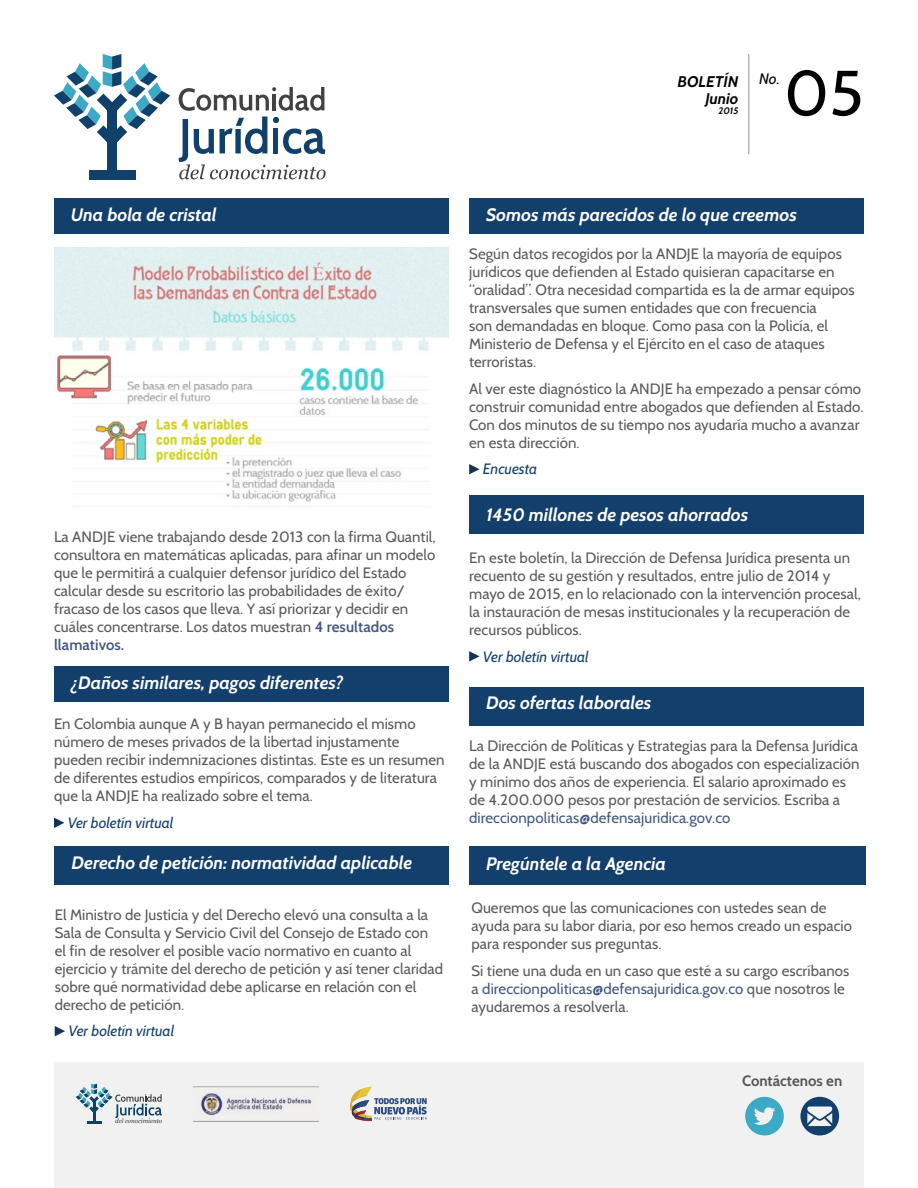
<style>
.page{position:relative;width:918px;height:1188px;background:#fff}
.page>*{position:absolute;margin:0;border:0;box-sizing:border-box;transform-origin:0 0}
.t1{font:63.45px "Cabin";color:#000}
.t2{font:italic 700 18px "Cabin";color:#fff}
.t3{font:italic 700 15.45px/16.6px "Cabin";color:#000;text-align:right}
.t4{font:italic 15.15px "Cabin";color:#000}
.t5{font:15px/18px "Cabin";letter-spacing:.005em;color:#58595b}
.t6{font:italic 15px "Cabin";color:#133f6d}
.t7{font:15px "Cabin";letter-spacing:.005em;color:#425780}
.t8{font:700 15px "Cabin";color:#58595b}
.t9{font:italic 700 9.45px "Cabin";color:#000}
.t10{font:italic 6.15px "Georgia";color:#393d40}
.s1{font-weight:600;color:#425780}
.s2{color:#425780}
</style>
<div class="page">
<div style="left:54px;top:1062px;width:810px;height:126px;background:#f1f1f2"></div>
<div style="left:54px;top:666px;width:394px;height:36px;background:#133f6d"></div>
<div style="left:55px;top:846px;width:394px;height:39px;background:#133f6d"></div>
<div style="left:469px;top:495px;width:395px;height:39px;background:#133f6d"></div>
<div style="left:469px;top:687px;width:395px;height:39px;background:#133f6d"></div>
<div style="left:469px;top:846px;width:397px;height:39px;background:#133f6d"></div>
<div style="left:54px;top:198px;width:394px;height:36px;background:#133f6d"></div>
<div style="left:469px;top:198px;width:395px;height:36px;background:#133f6d"></div>
<svg style="left:54px;top:818px;width:10px;height:10px"></svg>
<svg style="left:55px;top:1026px;width:10px;height:10px"></svg>
<svg style="left:469px;top:651px;width:11px;height:11px"></svg>
<svg style="left:469px;top:464px;width:11px;height:10px"></svg>
<hr style="left:748px;top:54px;width:1px;height:100px;background:#939598">
<div style="left:89px;top:171px;width:46px;height:9px;background:#11416a"></div>
<div style="left:107px;top:103px;width:10px;height:68px;background:#11416a"></div>
<svg style="left:54px;top:54px;width:116px;height:89px"></svg>
<svg style="left:179px;top:87px;width:145px;height:24px"></svg>
<svg style="left:179px;top:117px;width:147px;height:62px"></svg>
<hr style="left:87px;top:1121px;width:15px;height:3px;background:#0b4269">
<hr style="left:93px;top:1099px;width:3px;height:22px;background:#0b4269">
<svg style="left:76px;top:1084px;width:86px;height:34px"></svg>
<img style="left:193px;top:1086px;width:126px;height:36px">
<svg style="left:350px;top:1086px;width:77px;height:35px"></svg>
<svg style="left:745px;top:1097px;width:39px;height:38px"></svg>
<svg style="left:800px;top:1097px;width:39px;height:38px"></svg>
<img style="left:54px;top:247px;width:394px;height:255px">
<p class="t3" style="left:678px;top:73px;width:62px">BOLETÍN<br>Junio</p>
<p class="t9" style="left:718px;top:105px;width:21px">2015</p>
<p class="t4" style="left:759px;top:70px;width:22px">No.</p>
<h1 class="t1" style="left:784px;top:54px;width:81px">05</h1>
<p class="t2" style="left:71px;top:204px;width:147px">Una bola de cristal</p>
<p class="t2" style="left:486px;top:204px;width:312px">Somos más parecidos de lo que creemos</p>
<p class="t5" style="left:469px;top:245px;width:387px">Según datos recogidos por la ANDJE la mayoría de equipos jurídicos que defienden al Estado quisieran capacitarse en “oralidad”. Otra necesidad compartida es la de armar equipos transversales que sumen entidades que con frecuencia<br>son demandadas en bloque. Como pasa con la Policía, el Ministerio de Defensa y el Ejército en el caso de ataques terroristas.</p>
<p class="t5" style="left:469px;top:380px;width:396px">Al ver este diagnóstico la ANDJE ha empezado a pensar cómo construir comunidad entre abogados que defienden al Estado.<br>Con dos minutos de su tiempo nos ayudaría mucho a avanzar en esta dirección.</p>
<p class="t6" style="left:483px;top:460px;width:56px">Encuesta</p>
<p class="t5" style="left:54px;top:528px;width:383px">La ANDJE viene trabajando desde 2013 con la firma Quantil, consultora en matemáticas aplicadas, para afinar un modelo que le permitirá a cualquier defensor jurídico del Estado calcular desde su escritorio las probabilidades de éxito/ fracaso de los casos que lleva. Y así priorizar y decidir en cuáles concentrarse. Los datos muestran <span class="s1">4 resultados llamativos.</span></p>
<p class="t2" style="left:71px;top:672px;width:274px">¿Daños similares, pagos diferentes?</p>
<p class="t5" style="left:54px;top:715px;width:392px">En Colombia aunque A y B hayan permanecido el mismo número de meses privados de la libertad injustamente pueden recibir indemnizaciones distintas. Este es un resumen de diferentes estudios empíricos, comparados y de literatura que la ANDJE ha realizado sobre el tema.</p>
<p class="t6" style="left:68px;top:814px;width:107px">Ver boletín virtual</p>
<p class="t2" style="left:72px;top:852px;width:342px">Derecho de petición: normatividad aplicable</p>
<p class="t5" style="left:55px;top:905px;width:390px">El Ministro de Justicia y del Derecho elevó una consulta a la Sala de Consulta y Servicio Civil del Consejo de Estado con el fin de resolver el posible vacío normativo en cuanto al ejercicio y trámite del derecho de petición y así tener claridad sobre qué normatividad debe aplicarse en relación con el derecho de petición.</p>
<p class="t6" style="left:68px;top:1022px;width:107px">Ver boletín virtual</p>
<p class="t10" style="left:115px;top:1117px;width:48px">del conocimiento</p>
<p class="t2" style="left:486px;top:503px;width:264px">1450 millones de pesos ahorrados</p>
<p class="t5" style="left:469px;top:549px;width:393px">En este boletín, la Dirección de Defensa Jurídica presenta un recuento de su gestión y resultados, entre julio de 2014 y mayo de 2015, en lo relacionado con la intervención procesal, la instauración de mesas institucionales y la recuperación de recursos públicos.</p>
<p class="t6" style="left:483px;top:647px;width:107px">Ver boletín virtual</p>
<p class="t2" style="left:486px;top:692px;width:167px">Dos ofertas laborales</p>
<p class="t5" style="left:469px;top:737px;width:392px">La Dirección de Políticas y Estrategias para la Defensa Jurídica de la ANDJE está buscando dos abogados con especialización y mínimo dos años de experiencia. El salario aproximado es de 4.200.000 pesos por prestación de servicios. Escriba a</p>
<p class="t7" style="left:469px;top:809px;width:263px">direccionpoliticas@defensajuridica.gov.co</p>
<p class="t2" style="left:486px;top:853px;width:182px">Pregúntele a la Agencia</p>
<p class="t5" style="left:472px;top:899px;width:382px">Queremos que las comunicaciones con ustedes sean de ayuda para su labor diaria, por eso hemos creado un espacio para responder sus preguntas.</p>
<p class="t5" style="left:472px;top:961px;width:379px">Si tiene una duda en un caso que esté a su cargo escríbanos a <span class="s2">direccionpoliticas@defensajuridica.gov.co</span> que nosotros le ayudaremos a resolverla.</p>
<p class="t8" style="left:742px;top:1072px;width:102px">Contáctenos en</p>
</div>
